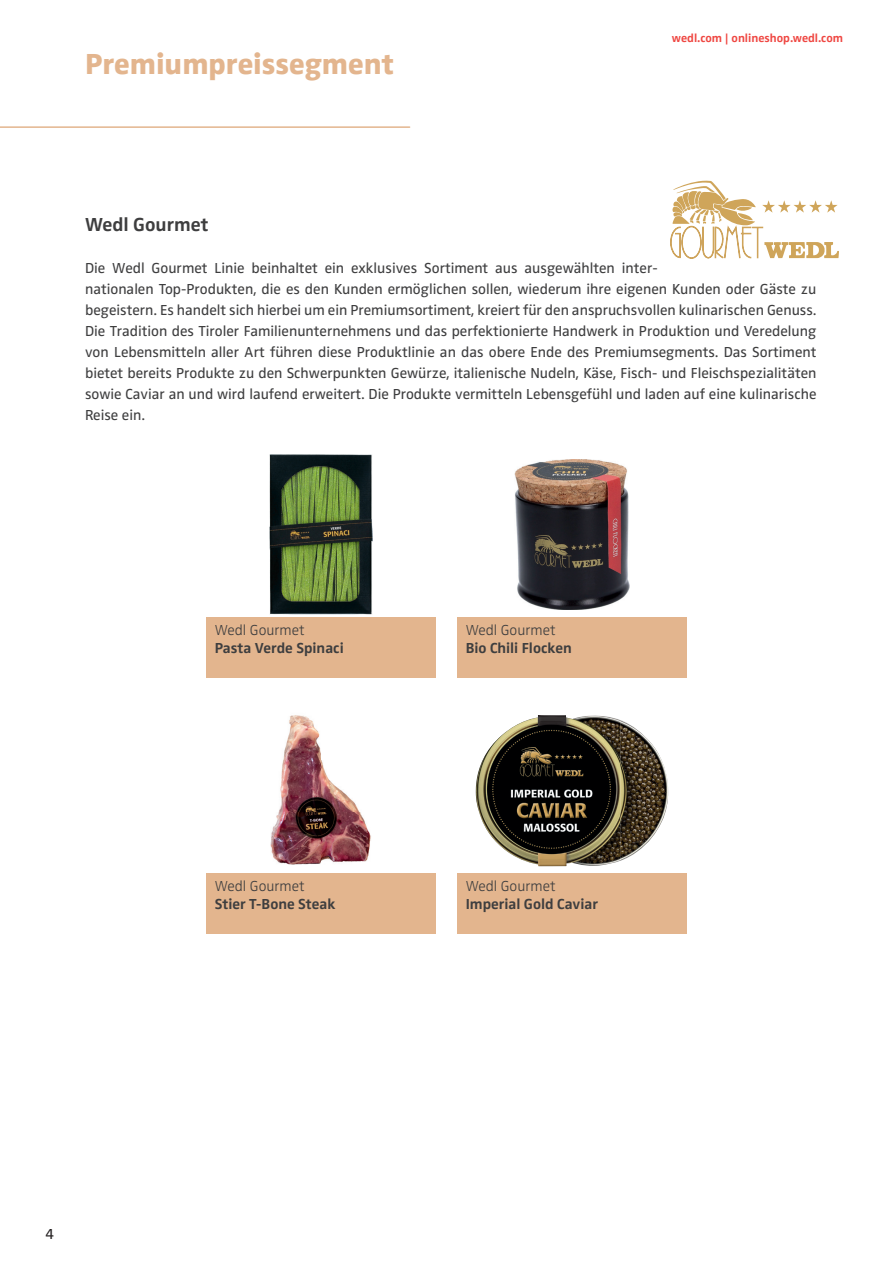
<style>
.page{position:relative;width:893px;height:1263px;background:#fff}
.page>*{position:absolute;margin:0;border:0;box-sizing:border-box;transform-origin:0 0}
.t1{font:800 30px "Zwo Pro";color:#e3b58e}
.t2{font:700 19.5px "Zwo Pro";color:#3e3e3f}
.t3{font:15px/21px "Zwo Pro";color:#3e3e3f}
.t4{font:700 15px "Zwo Pro";color:#3e3e3f}
.t5{font:300 15px "Zwo Pro";color:#3e3e3f}
.t6{font:15px "Zwo Pro";color:#231f20}
.t7{font:700 12px "Zwo Pro";color:#ef4742}
</style>
<div class="page">
<hr style="left:0;top:126px;width:410px;height:2px;background:#e3b58e">
<svg style="left:670px;top:181px;width:169px;height:78px"></svg>
<img style="left:476px;top:715px;width:144px;height:151px">
<img style="left:620px;top:720px;width:48px;height:141px">
<img style="left:271px;top:715px;width:100px;height:150px">
<img style="left:515px;top:459px;width:114px;height:151px">
<img style="left:269px;top:455px;width:104px;height:159px">
<div style="left:206px;top:617px;width:230px;height:61px;background:#e3b58e"></div>
<div style="left:457px;top:617px;width:230px;height:61px;background:#e3b58e"></div>
<div style="left:457px;top:873px;width:230px;height:61px;background:#e3b58e"></div>
<div style="left:206px;top:873px;width:230px;height:61px;background:#e3b58e"></div>
<h1 class="t1" style="left:85px;top:41px;width:310px">Premiumpreissegment</h1>
<p class="t7" style="left:672px;top:29px;width:173px">wedl.com | onlineshop.wedl.com</p>
<h2 class="t2" style="left:85px;top:210px;width:125px">Wedl Gourmet</h2>
<p class="t3" style="left:85px;top:256px;width:733px">Die Wedl Gourmet Linie beinhaltet ein exklusives Sortiment aus ausgewählten inter-<br>nationalen Top-Produkten, die es den Kunden ermöglichen sollen, wiederum ihre eigenen Kunden oder Gäste zu begeistern. Es handelt sich hierbei um ein Premiumsortiment, kreiert für den anspruchsvollen kulinarischen Genuss.<br>Die Tradition des Tiroler Familienunternehmens und das perfektionierte Handwerk in Produktion und Veredelung von Lebensmitteln aller Art führen diese Produktlinie an das obere Ende des Premiumsegments. Das Sortiment bietet bereits Produkte zu den Schwerpunkten Gewürze, italienische Nudeln, Käse, Fisch- und Fleischspezialitäten sowie Caviar an und wird laufend erweitert. Die Produkte vermitteln Lebensgefühl und laden auf eine kulinarische Reise ein.</p>
<p class="t5" style="left:215px;top:619px;width:91px">Wedl Gourmet</p>
<p class="t4" style="left:215px;top:637px;width:130px">Pasta Verde Spinaci</p>
<p class="t5" style="left:215px;top:875px;width:91px">Wedl Gourmet</p>
<p class="t4" style="left:215px;top:893px;width:122px">Stier T-Bone Steak</p>
<p class="t5" style="left:466px;top:619px;width:91px">Wedl Gourmet</p>
<p class="t4" style="left:466px;top:637px;width:108px">Bio Chili Flocken</p>
<p class="t5" style="left:466px;top:875px;width:91px">Wedl Gourmet</p>
<p class="t4" style="left:466px;top:893px;width:134px">Imperial Gold Caviar</p>
<p class="t6" style="left:45px;top:1222px;width:10px">4</p>
</div>
